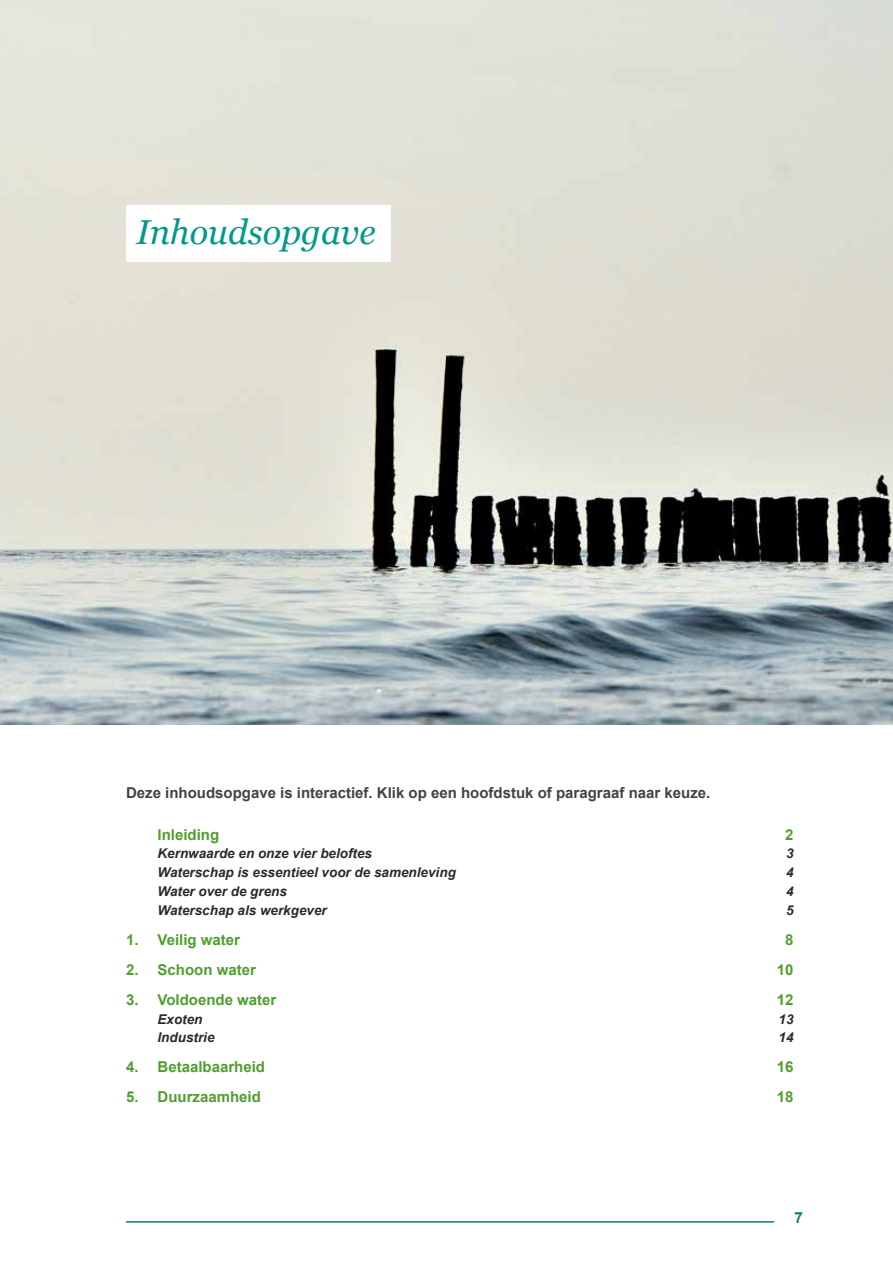
<style>
.page{position:relative;width:893px;height:1263px;background:#fff}
.page>*{position:absolute;margin:0;border:0;box-sizing:border-box;transform-origin:0 0}
.t1{font:italic 34.5px "Georgia";color:#009a88}
.t2{font:700 15.3px "Arial";color:#0c797c}
.t3{font:700 15px "Arial";color:#509e2f}
.t4{font:700 15px "Arial";color:#444245}
.t5{font:italic 700 13.5px "Arial";color:#2c2a29}
</style>
<div class="page">
<hr style="left:126px;top:1221px;width:648px;height:2px;background:#0c797c">
<img style="left:0;top:0;width:893px;height:725px">
<div style="left:126px;top:206px;width:265px;height:56px;background:#fff"></div>
<h1 class="t1" style="left:136px;top:207px;width:241px">Inhoudsopgave</h1>
<p class="t4" style="left:126px;top:783px;width:586px">Deze inhoudsopgave is interactief. Klik op een hoofdstuk of paragraaf naar keuze.</p>
<p class="t3" style="left:158px;top:824px;width:63px">Inleiding</p>
<p class="t3" style="left:785px;top:824px;width:10px">2</p>
<p class="t5" style="left:158px;top:845px;width:216px">Kernwaarde en onze vier beloftes</p>
<p class="t5" style="left:786px;top:845px;width:9px">3</p>
<p class="t5" style="left:158px;top:863px;width:300px">Waterschap is essentieel voor de samenleving</p>
<p class="t5" style="left:786px;top:863px;width:9px">4</p>
<p class="t5" style="left:158px;top:882px;width:131px">Water over de grens</p>
<p class="t5" style="left:786px;top:882px;width:9px">4</p>
<p class="t5" style="left:158px;top:901px;width:171px">Waterschap als werkgever</p>
<p class="t5" style="left:786px;top:901px;width:9px">5</p>
<p class="t3" style="left:126px;top:929px;width:116px">1. Veilig water</p>
<p class="t3" style="left:785px;top:929px;width:10px">8</p>
<p class="t3" style="left:126px;top:959px;width:131px">2. Schoon water</p>
<p class="t3" style="left:777px;top:959px;width:18px">10</p>
<p class="t3" style="left:126px;top:989px;width:152px">3. Voldoende water</p>
<p class="t3" style="left:777px;top:989px;width:18px">12</p>
<p class="t5" style="left:158px;top:1010px;width:47px">Exoten</p>
<p class="t5" style="left:778px;top:1010px;width:17px">13</p>
<p class="t5" style="left:158px;top:1028px;width:59px">Industrie</p>
<p class="t5" style="left:778px;top:1028px;width:17px">14</p>
<p class="t3" style="left:126px;top:1057px;width:141px">4. Betaalbaarheid</p>
<p class="t3" style="left:777px;top:1057px;width:18px">16</p>
<p class="t3" style="left:126px;top:1087px;width:136px">5. Duurzaamheid</p>
<p class="t3" style="left:777px;top:1087px;width:18px">18</p>
<p class="t2" style="left:795px;top:1207px;width:10px">7</p>
</div>
